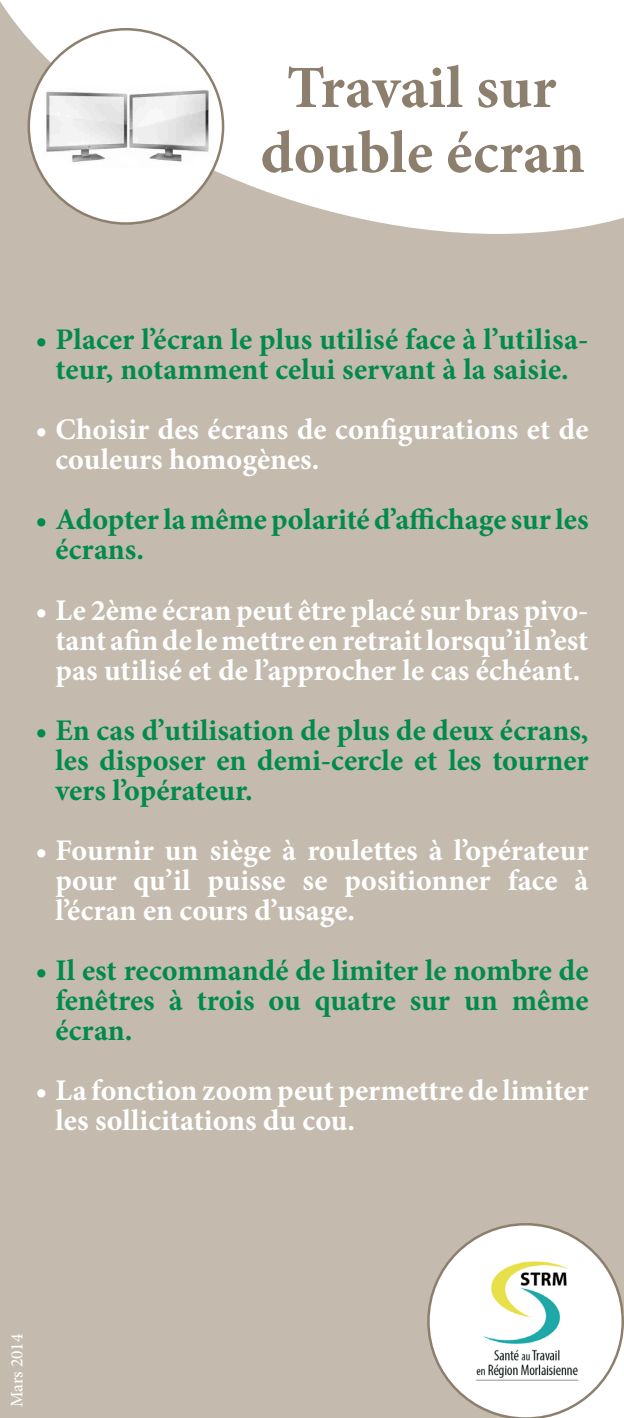
<style>
.page{position:relative;width:624px;height:1418px;background:#fff}
.page>*{position:absolute;margin:0;border:0;box-sizing:border-box;transform-origin:0 0}
.t1{font:700 60px "Minion Pro";color:#8d7f6e}
.t2{font:700 30px/30px "Minion Pro";color:#fff}
.t3{font:700 30px/30px "Minion Pro";color:#008b4c;text-align:justify}
.t4{font:500 17.5px "Minion Pro";color:#fff}
</style>
<div class="page">
<div style="left:0;top:270px;width:624px;height:1147px;background:#c4baad"></div>
<svg style="left:0;top:1px;width:624px;height:269px"></svg>
<div style="left:29px;top:29px;width:194px;height:194px;background:#fff;border-radius:50%"></div>
<img style="left:46px;top:84px;width:168px;height:84px">
<svg style="left:427px;top:1222px;width:197px;height:195px"></svg>
<img style="left:469px;top:1260px;width:116px;height:123px">
<p class="t1" style="left:287px;top:46px;width:271px">Travail sur</p>
<p class="t1" style="left:260px;top:111px;width:326px">double écran</p>
<p class="t3" style="left:35px;top:324px;width:554px;text-align:center">• Placer l’écran le plus utilisé face à l’utilisa&shy;teur, notamment celui servant à la saisie.</p>
<p class="t2" style="left:55px;top:414px;width:534px;text-indent:-20px">• Choisir des écrans de configurations et de couleurs homogènes.</p>
<p class="t3" style="left:55px;top:504px;width:534px;text-indent:-20px">• Adopter la même polarité d’affichage sur les écrans.</p>
<p class="t2" style="left:55px;top:594px;width:534px;text-align:justify;text-indent:-20px">• Le 2ème écran peut être placé sur bras pivo&shy;tant afinde lemettre enretraitlorsqu’iln’est pas utilisé et de l’approcher le cas échéant.</p>
<p class="t3" style="left:55px;top:714px;width:534px;text-indent:-20px">• En cas d’utilisation de plus de deux écrans, les disposer en demi-cercle et les tourner vers l’opérateur.</p>
<p class="t2" style="left:55px;top:834px;width:534px;text-align:justify;text-indent:-20px">• Fournir un siège à roulettes à l’opérateur pour qu’il puisse se positionner face à l’écran en cours d’usage.</p>
<p class="t3" style="left:55px;top:954px;width:534px;text-indent:-20px">• Il est recommandé de limiter le nombre de fenêtres à trois ou quatre sur un même écran.</p>
<p class="t2" style="left:55px;top:1074px;width:534px;text-indent:-20px">• La fonction zoom peut permettre de limiter les sollicitations du cou.</p>
<p class="t4" style="left:5px;top:1407px;width:75px;rotate:-90deg">Mars 2014</p>
</div>
